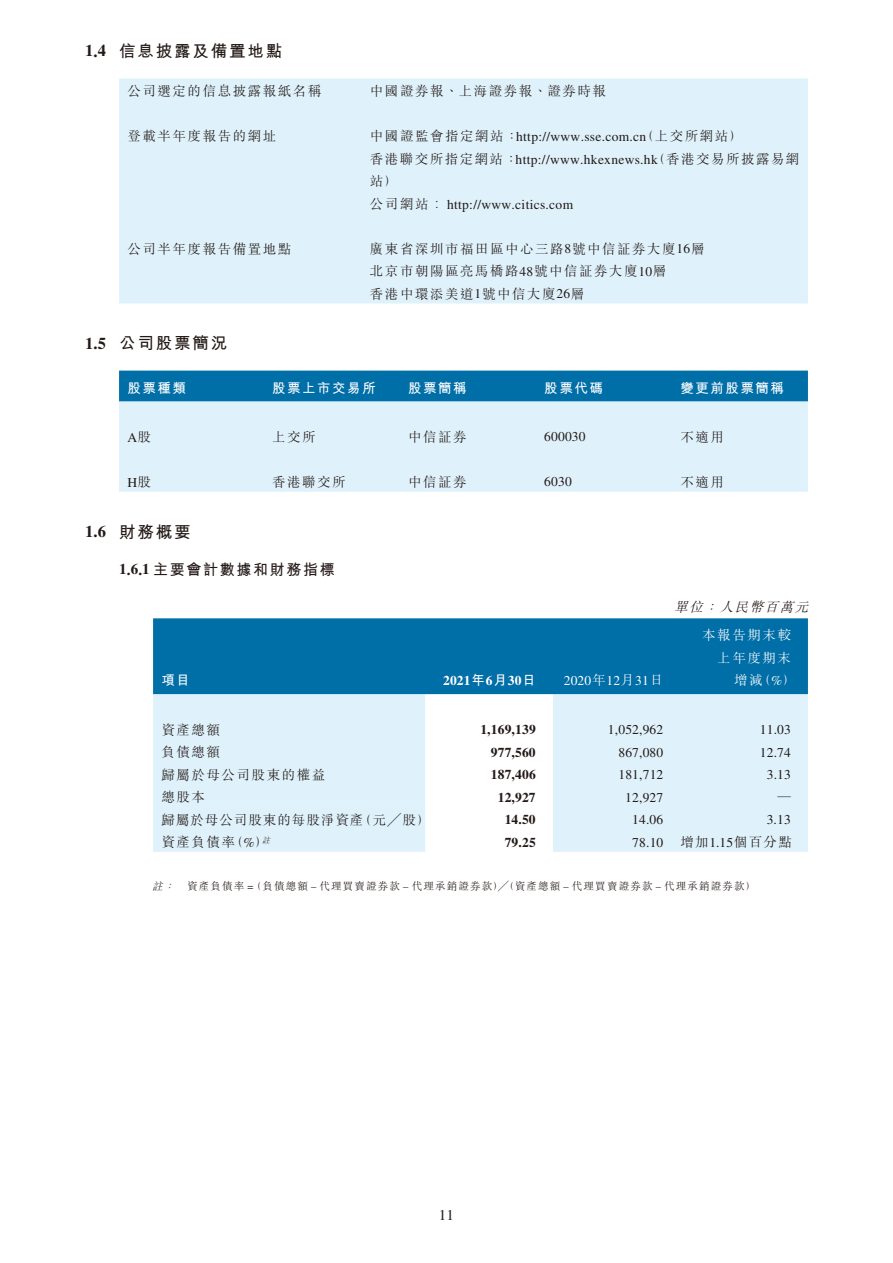
<style>
.page{position:relative;width:893px;height:1263px;background:#fff}
.page>*{position:absolute;margin:0;border:0;box-sizing:border-box;transform-origin:0 0}
.t1{font:700 16.5px "M Hei HK";letter-spacing:.115em;color:#231916}
.t2{font:700 15px "M Hei HK";letter-spacing:.11em;color:#231916}
.t3{font:15px "Times";color:#231916}
.t4{font:300 13.5px/22.5px "M Sung HK";letter-spacing:.11em;color:#231916}
.t5{font:13.5px/22.5px "Times";letter-spacing:.02em;color:#231916}
.t6{font:700 13.5px "Times";letter-spacing:.01em;color:#231916}
.t7{font:700 13.5px "M Hei HK";letter-spacing:.115em;color:#fff}
.t8{font:300 13.5px "M Sung HK";letter-spacing:.075em;color:#231916}
.t9{font:300 13.5px "M Sung HK";letter-spacing:.115em;color:#fff}
.t10{font:13.5px "Times";letter-spacing:.01em;color:#fff}
.t11{font:700 13.5px "Times";letter-spacing:.01em;color:#fff}
.t12{font:italic 300 13.5px "M Sung HK";color:#231916}
.t13{font:300 10.5px "M Sung HK";letter-spacing:.115em;color:#231916}
.s1{font-family:"Times"}
.s2{font-family:"M Sung HK";font-weight:300}
.s3{font-family:"Times";font-weight:400}
.s4{font-family:"M Hei HK"}
.s5{font-style:italic}
</style>
<div class="page">
<div style="left:119px;top:78px;width:689px;height:225px;background:#dff2fc"></div>
<div style="left:119px;top:371px;width:689px;height:31px;background:#006ea7"></div>
<div style="left:119px;top:402px;width:689px;height:90px;background:#dff2fc"></div>
<div style="left:153px;top:618px;width:655px;height:76px;background:#006ea7"></div>
<div style="left:553px;top:694px;width:255px;height:158px;background:#dff2fc"></div>
<svg style="left:153px;top:694px;width:400px;height:158px"></svg>
<p class="t1" style="left:85px;top:39px;width:199px"><span class="s1">1.4</span> 信息披露及備置地點</p>
<p class="t4" style="left:128px;top:79px;width:195px">公司選定的信息披露報紙名稱</p>
<p class="t4" style="left:370px;top:79px;width:238px">中國證券報、上海證券報、證券時報</p>
<p class="t4" style="left:128px;top:124px;width:150px">登載半年度報告的網址</p>
<p class="t5" style="left:370px;top:125px;width:431px"><span class="s2">中國證監會指定網站：</span> http://www.sse.com.cn <span class="s2">（上交所網站）<br>香港聯交所指定網站：</span> http://www.hkexnews.hk <span class="s2">（香港交易所披露易網</span></p>
<p class="t4" style="left:370px;top:169px;width:29px">站）</p>
<p class="t5" style="left:370px;top:193px;width:205px"><span class="s2">公司網站︰</span> http://www.citics.com</p>
<p class="t4" style="left:128px;top:237px;width:165px">公司半年度報告備置地點</p>
<p class="t4" style="left:370px;top:237px;width:336px">廣東省深圳市福田區中心三路<span class="s3">8</span>號中信証券大廈<span class="s3">16</span>層北京市朝陽區亮馬橋路<span class="s3">48</span>號中信証券大廈<span class="s3">10</span>層<br>香港中環添美道<span class="s3">1</span>號中信大廈<span class="s3">26</span>層</p>
<p class="t1" style="left:85px;top:331px;width:144px"><span class="s1">1.5</span> 公司股票簡況</p>
<p class="t7" style="left:128px;top:378px;width:60px">股票種類</p>
<p class="t7" style="left:272px;top:378px;width:105px">股票上市交易所</p>
<p class="t7" style="left:408px;top:378px;width:60px">股票簡稱</p>
<p class="t7" style="left:544px;top:378px;width:60px">股票代碼</p>
<p class="t7" style="left:680px;top:378px;width:105px">變更前股票簡稱</p>
<p class="t5" style="left:128px;top:426px;width:25px">A<span class="s2">股</span></p>
<p class="t4" style="left:272px;top:425px;width:45px">上交所</p>
<p class="t4" style="left:408px;top:425px;width:60px">中信証券</p>
<p class="t5" style="left:544px;top:425px;width:43px">600030</p>
<p class="t4" style="left:680px;top:425px;width:45px">不適用</p>
<p class="t5" style="left:128px;top:471px;width:25px">H<span class="s2">股</span></p>
<p class="t4" style="left:272px;top:470px;width:75px">香港聯交所</p>
<p class="t4" style="left:408px;top:470px;width:60px">中信証券</p>
<p class="t5" style="left:544px;top:470px;width:29px">6030</p>
<p class="t4" style="left:680px;top:470px;width:45px">不適用</p>
<p class="t1" style="left:85px;top:519px;width:107px"><span class="s1">1.6</span> 財務概要</p>
<p class="t2" style="left:119px;top:559px;width:217px"><span class="s1">1.6.1</span>主要會計數據和財務指標</p>
<p class="t12" style="left:674px;top:598px;width:140px">單位：人民幣百萬元</p>
<p class="t7" style="left:162px;top:671px;width:30px">項目</p>
<p class="t11" style="left:443px;top:672px;width:94px">2021<span class="s4">年</span>6<span class="s4">月</span>30<span class="s4">日</span></p>
<p class="t10" style="left:564px;top:673px;width:101px">2020<span class="s2">年</span>12<span class="s2">月</span>31<span class="s2">日</span></p>
<p class="t9" style="left:702px;top:626px;width:90px">本報告期末較</p>
<p class="t9" style="left:717px;top:648px;width:75px">上年度期末</p>
<p class="t9" style="left:734px;top:671px;width:63px">增減（<span class="s3">%</span>）</p>
<p class="t4" style="left:162px;top:718px;width:60px">資產總額</p>
<p class="t6" style="left:480px;top:721px;width:57px">1,169,139</p>
<p class="t5" style="left:608px;top:718px;width:57px">1,052,962</p>
<p class="t5" style="left:760px;top:718px;width:33px">11.03</p>
<p class="t4" style="left:162px;top:740px;width:60px">負債總額</p>
<p class="t6" style="left:491px;top:744px;width:46px">977,560</p>
<p class="t5" style="left:618px;top:741px;width:46px">867,080</p>
<p class="t5" style="left:760px;top:741px;width:33px">12.74</p>
<p class="t4" style="left:162px;top:763px;width:165px">歸屬於母公司股東的權益</p>
<p class="t6" style="left:491px;top:766px;width:46px">187,406</p>
<p class="t5" style="left:618px;top:763px;width:46px">181,712</p>
<p class="t5" style="left:767px;top:763px;width:26px">3.13</p>
<p class="t4" style="left:162px;top:785px;width:45px">總股本</p>
<p class="t6" style="left:498px;top:789px;width:39px">12,927</p>
<p class="t5" style="left:625px;top:786px;width:39px">12,927</p>
<p class="t4" style="left:777px;top:785px;width:15px">—</p>
<p class="t8" style="left:162px;top:810px;width:270px">歸屬於母公司股東的每股淨資產（元╱股）</p>
<p class="t6" style="left:505px;top:811px;width:33px">14.50</p>
<p class="t5" style="left:632px;top:808px;width:33px">14.06</p>
<p class="t5" style="left:767px;top:808px;width:26px">3.13</p>
<p class="t4" style="left:161px;top:830px;width:113px">資產負債率（<span class="s3">%</span>）<sup>註</sup></p>
<p class="t6" style="left:505px;top:834px;width:33px">79.25</p>
<p class="t5" style="left:632px;top:831px;width:33px">78.10</p>
<p class="t4" style="left:680px;top:830px;width:113px">增加<span class="s3">1.15</span>個百分點</p>
<p class="t13" style="left:152px;top:879px;width:605px"><span class="s5">註：</span> 資產負債率 <span class="s3">=</span> （負債總額 <span class="s3">–</span> 代理買賣證券款 <span class="s3">–</span> 代理承銷證券款）╱（資產總額 <span class="s3">–</span> 代理買賣證券款 <span class="s3">–</span> 代理承銷證券款）</p>
<p class="t3" style="left:439px;top:1207px;width:16px">11</p>
</div>
